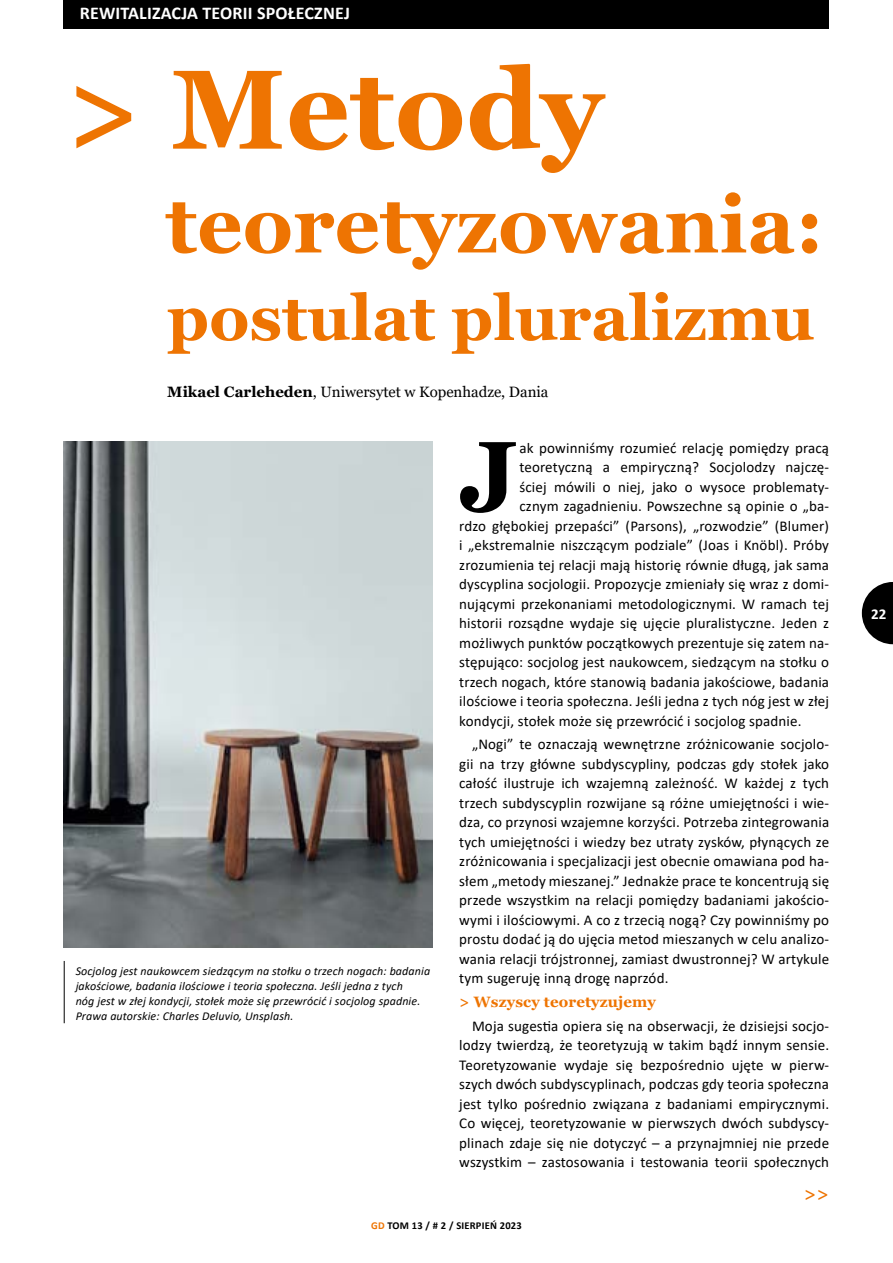
<style>
.page{position:relative;width:893px;height:1263px;background:#fff}
.page>*{position:absolute;margin:0;border:0;box-sizing:border-box;transform-origin:0 0}
.t1{font:700 112.2px "Georgia";color:#ee7402}
.t2{font:700 99.45px "Georgia";color:#000}
.t3{font:700 79.5px "Georgia";color:#ee7402}
.t4{font:700 63.6px "Georgia";color:#ee7402}
.t5{font:700 18px "Calibri";letter-spacing:.01em;color:#fff}
.t6{font:700 18px "Georgia";color:#ee7402}
.t7{font:15px/19.5px "Calibri";letter-spacing:.01em;color:#000;text-align:justify}
.t8{font:15px "Georgia";color:#000}
.t9{font:700 15px "Georgia";letter-spacing:.01em;color:#ee7402}
.t10{font:700 15px "Calibri";color:#fff}
.t11{font:italic 12px/15px "Calibri";letter-spacing:.01em;color:#000}
.t12{font:700 10.5px "Calibri";letter-spacing:.02em;color:#000}
.s1{font-weight:700}
.s2{color:#ee7402}
</style>
<div class="page">
<svg style="left:862px;top:582px;width:31px;height:62px"></svg>
<img style="left:64px;top:441px;width:369px;height:506px">
<hr style="left:64px;top:961px;width:1px;height:62px;background:#000">
<div style="left:64px;top:0;width:765px;height:28px;background:#000"></div>
<p class="t5" style="left:80px;top:0;width:272px">REWITALIZACJA TEORII SPOŁECZNEJ</p>
<h1 class="t1" style="left:64px;top:38px;width:541px">&gt; Metody</h1>
<h3 class="t3" style="left:166px;top:174px;width:660px">teoretyzowania:</h3>
<h3 class="t4" style="left:167px;top:277px;width:648px">postulat pluralizmu</h3>
<p class="t8" style="left:167px;top:382px;width:383px"><span class="s1">Mikael Carleheden</span>, Uniwersytet w Kopenhadze, Dania</p>
<p class="t11" style="left:76px;top:963px;width:356px">Socjolog jest naukowcem siedzącym na stołku o trzech nogach: badania jakościowe, badania ilościowe i teoria społeczna. Jeśli jedna z tych<br>nóg jest w złej kondycji, stołek może się przewrócić i socjolog spadnie.<br>Prawa autorskie: Charles Deluvio, Unsplash.</p>
<h2 class="t2" style="left:459px;top:413px;width:61px">J</h2>
<p class="t7" style="left:519px;top:437px;width:311px">ak powinniśmy rozumieć relację pomiędzy pracą</p>
<p class="t7" style="left:519px;top:457px;width:311px">teoretyczną a empiryczną? Socjolodzy najczę-</p>
<p class="t7" style="left:519px;top:476px;width:311px">ściej mówili o niej, jako o wysoce problematy-</p>
<p class="t7" style="left:519px;top:496px;width:311px">cznym zagadnieniu. Powszechne są opinie o „ba-</p>
<p class="t7" style="left:459px;top:515px;width:371px">rdzo głębokiej przepaści” (Parsons), „rozwodzie” (Blumer)</p>
<p class="t7" style="left:459px;top:535px;width:371px">i „ekstremalnie niszczącym podziale” (Joas i Knöbl). Próby</p>
<p class="t7" style="left:459px;top:554px;width:371px">zrozumienia tej relacji mają historię równie długą, jak sama</p>
<p class="t7" style="left:459px;top:574px;width:371px">dyscyplina socjologii. Propozycje zmieniały się wraz z domi-</p>
<p class="t7" style="left:459px;top:593px;width:371px">nującymi przekonaniami metodologicznymi. W ramach tej</p>
<p class="t7" style="left:459px;top:613px;width:371px">historii rozsądne wydaje się ujęcie pluralistyczne. Jeden z</p>
<p class="t7" style="left:459px;top:632px;width:371px">możliwych punktów początkowych prezentuje się zatem na-</p>
<p class="t7" style="left:459px;top:652px;width:371px">stępująco: socjolog jest naukowcem, siedzącym na stołku o</p>
<p class="t7" style="left:459px;top:671px;width:371px">trzech nogach, które stanowią badania jakościowe, badania</p>
<p class="t7" style="left:459px;top:691px;width:371px">ilościowe i teoria społeczna. Jeśli jedna z tych nóg jest w złej</p>
<p class="t7" style="left:459px;top:710px;width:344px">kondycji, stołek może się przewrócić i socjolog spadnie.</p>
<p class="t7" style="left:459px;top:734px;width:371px;text-indent:13px">„Nogi” te oznaczają wewnętrzne zróżnicowanie socjolo&shy;gii na trzy główne subdyscypliny, podczas gdy stołek jako całość ilustruje ich wzajemną zależność. W każdej z tych trzech subdyscyplin rozwijane są różne umiejętności i wie&shy;dza, co przynosi wzajemne korzyści. Potrzeba zintegrowania tych umiejętności i wiedzy bez utraty zysków, płynących ze zróżnicowania i specjalizacji jest obecnie omawiana pod ha&shy;słem „metody mieszanej.” Jednakże prace te koncentrują się przede wszystkim na relacji pomiędzy badaniami jakościo&shy;wymi i ilościowymi. A co z trzecią nogą? Czy powinniśmy po prostu dodać ją do ujęcia metod mieszanych w celu analizo&shy;wania relacji trójstronnej, zamiast dwustronnej? W artykule tym sugeruję inną drogę naprzód.</p>
<p class="t9" style="left:459px;top:992px;width:198px">&gt; Wszyscy teoretyzujemy</p>
<p class="t7" style="left:459px;top:1016px;width:371px;text-indent:13px">Moja sugestia opiera się na obserwacji, że dzisiejsi socjo&shy;lodzy twierdzą, że teoretyzują w takim bądź innym sensie.<br>Teoretyzowanie wydaje się bezpośrednio ujęte w pierw&shy;szych dwóch subdyscyplinach, podczas gdy teoria społeczna jest tylko pośrednio związana z badaniami empirycznymi.<br>Co więcej, teoretyzowanie w pierwszych dwóch subdyscy&shy;plinach zdaje się nie dotyczyć – a przynajmniej nie przede wszystkim – zastosowania i testowania teorii społecznych</p>
<p class="t6" style="left:804px;top:1182px;width:27px">&gt;&gt;</p>
<p class="t12" style="left:371px;top:1218px;width:152px"><span class="s2">GD</span> TOM 13 / # 2 / SIERPIEŃ 2023</p>
<p class="t10" style="left:871px;top:603px;width:17px">22</p>
</div>
